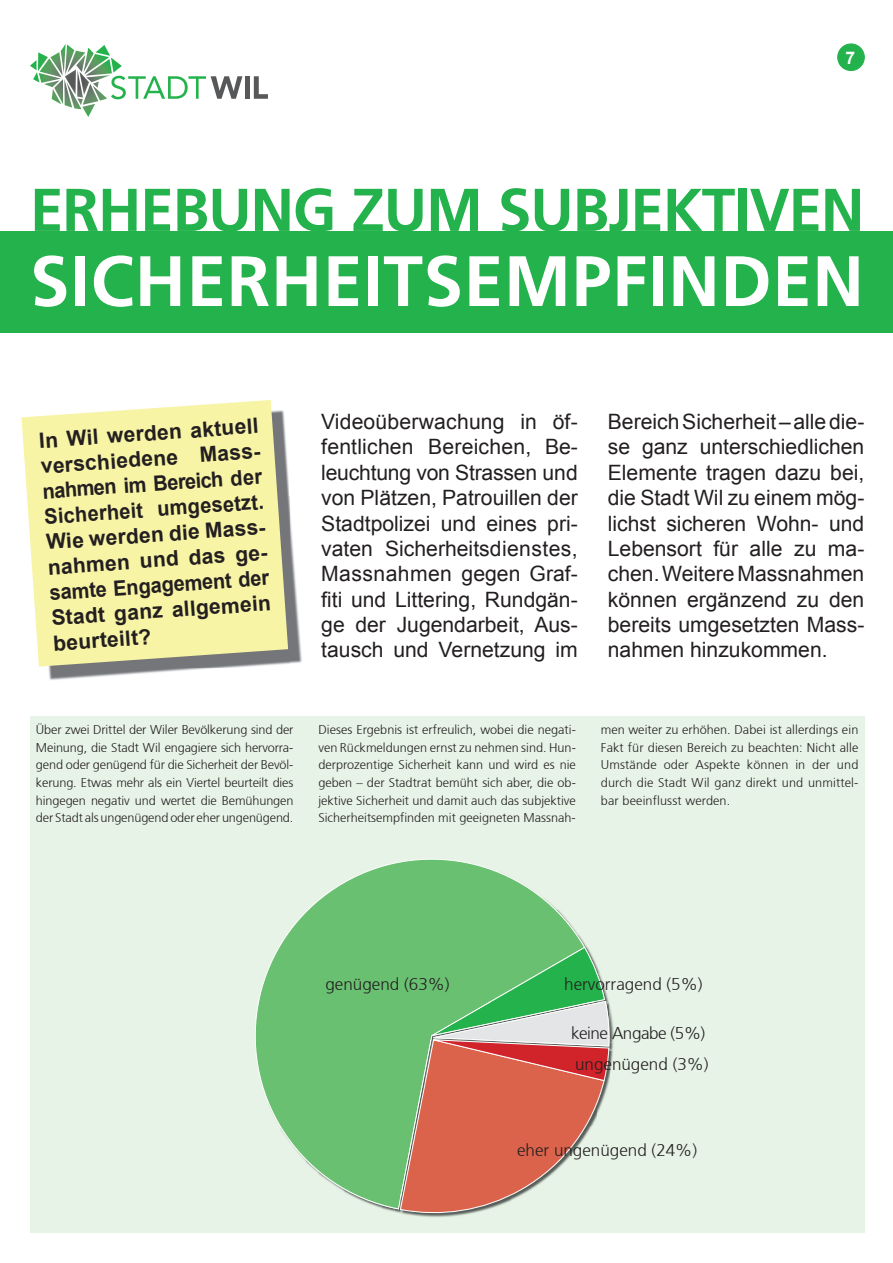
<style>
.page{position:relative;width:893px;height:1263px;background:#fff}
.page>*{position:absolute;margin:0;border:0;box-sizing:border-box;transform-origin:0 0}
.t1{font:700 71.25px "Frutiger";letter-spacing:.01em;color:#fff}
.t2{font:700 60.3px "Frutiger";letter-spacing:-.02em;color:#23b24b}
.t3{font:21.15px/25.3px "Arial";color:#231f20;text-align:justify}
.t4{font:700 21.15px/25.3px "Arial";color:#231f20}
.t5{font:700 17.4px "Arial";color:#fff}
.t6{font:300 17.1px "Frutiger";color:#231f20}
.t7{font:300 17.1px "Frutiger";letter-spacing:-.025em;color:#231f20}
.t8{font:300 12.75px/17.7px "Frutiger";color:#231f20;text-align:justify}
</style>
<div class="page">
<div style="left:245px;top:76px;width:5px;height:23px;background:#57585a"></div>
<svg style="left:254px;top:76px;width:14px;height:23px"></svg>
<svg style="left:30px;top:44px;width:212px;height:73px"></svg>
<img style="left:48px;top:473px;width:254px;height:207px">
<svg style="left:21px;top:400px;width:267px;height:267px;background:#f1eda8"></svg>
<div style="left:30px;top:716px;width:834px;height:517px;background:#e7f3e6"></div>
<div style="left:0;top:231px;width:893px;height:102px;background:#23b24b"></div>
<div style="left:838px;top:44px;width:26px;height:27px;background:#23b24b;border-radius:50%"></div>
<div style="left:838px;top:44px;width:26px;height:27px;border:1px solid #23b24b;border-radius:50%"></div>
<svg style="left:255px;top:859px;width:330px;height:350px;fill:#69c071"></svg>
<svg style="left:382px;top:947px;width:232px;height:270px"></svg>
<h3 class="t5" style="left:845px;top:46px;width:11px">7</h3>
<h2 class="t2" style="left:30px;top:175px;width:836px">ERHEBUNG ZUM SUBJEKTIVEN</h2>
<h1 class="t1" style="left:30px;top:239px;width:835px">SICHERHEITSEMPFINDEN</h1>
<h3 class="t4" style="left:38px;top:429px;width:225px;rotate:-4deg">In Wil werden aktuell verschiedene Mass&shy;nahmen im Bereich der<br>Sicherheit umgesetzt.<br>Wie werden die Mass&shy;nahmen und das ge&shy;samte Engagement der<br>Stadt ganz allgemein beurteilt?</h3>
<p class="t3" style="left:321px;top:409px;width:258px">Videoüberwachung in öf&shy;fentlichen Bereichen, Be&shy;leuchtung von Strassen und von Plätzen, Patrouillen der Stadtpolizei und eines pri&shy;vaten Sicherheitsdienstes, Massnahmen gegen Graf&shy;fiti und Littering, Rundgän&shy;ge der Jugendarbeit, Aus&shy;tausch und Vernetzung im</p>
<p class="t3" style="left:608px;top:409px;width:258px">Bereich Sicherheit – alle die&shy;se ganz unterschiedlichen Elemente tragen dazu bei, die Stadt Wil zu einem mög&shy;lichst sicheren Wohn- und Lebensort für alle zu ma&shy;chen. Weitere Massnahmen können ergänzend zu den bereits umgesetzten Mass&shy;nahmen hinzukommen.</p>
<p class="t8" style="left:36px;top:721px;width:259px">Über zwei Drittel der Wiler Bevölkerung sind der Meinung, die Stadt Wil engagiere sich hervorra&shy;gend oder genügend für die Sicherheit der Bevöl&shy;kerung. Etwas mehr als ein Viertel beurteilt dies hingegen negativ und wertet die Bemühungen der Stadt als ungenügend oder eher ungenügend.</p>
<p class="t8" style="left:318px;top:721px;width:259px">Dieses Ergebnis ist erfreulich, wobei die negati&shy;ven Rückmeldungen ernst zu nehmen sind. Hun&shy;derprozentige Sicherheit kann und wird es nie geben – der Stadtrat bemüht sich aber, die ob&shy;jektive Sicherheit und damit auch das subjektive Sicherheitsempfinden mit geeigneten Massnah-</p>
<p class="t8" style="left:601px;top:721px;width:259px">men weiter zu erhöhen. Dabei ist allerdings ein Fakt für diesen Bereich zu beachten: Nicht alle Umstände oder Aspekte können in der und durch die Stadt Wil ganz direkt und unmittel&shy;bar beeinflusst werden.</p>
<h3 class="t6" style="left:325px;top:975px;width:126px">genügend (63%)</h3>
<h3 class="t6" style="left:564px;top:975px;width:140px">hervorragend (5%)</h3>
<h3 class="t7" style="left:571px;top:1023px;width:136px">keine Angabe (5%)</h3>
<h3 class="t6" style="left:575px;top:1054px;width:135px">ungenügend (3%)</h3>
<h3 class="t6" style="left:517px;top:1141px;width:182px">eher ungenügend (24%)</h3>
</div>
